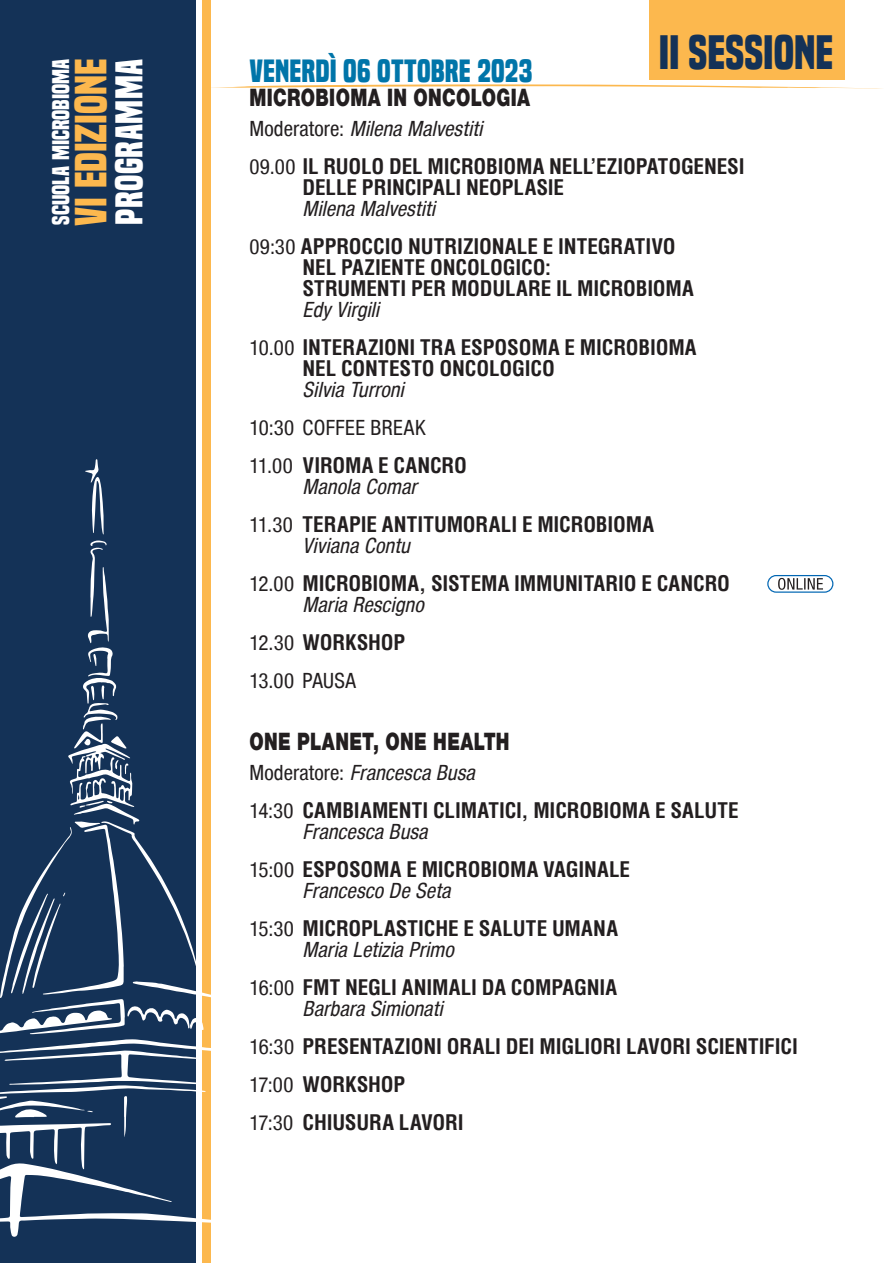
<style>
.page{position:relative;width:893px;height:1263px;background:#fff}
.page>*{position:absolute;margin:0;border:0;box-sizing:border-box;transform-origin:0 0}
.t1{font:700 45px "Built Titling Rg";color:#143257}
.t2{font:700 42px "Built Titling Rg";letter-spacing:-.005em;color:#fcb84e}
.t3{font:700 36px "Built Titling Rg";letter-spacing:.015em;color:#fff}
.t4{font:700 30px "Built Titling Rg";letter-spacing:.005em;color:#0075a9}
.t5{font:900 24px "Helvetica Neue";letter-spacing:.02em;color:#231f20;scale:.75 1}
.t6{font:700 22.5px "Built Titling Rg";color:#fff}
.t7{font:700 condensed 21px/21px "Helvetica";letter-spacing:-.005em;color:#231f20}
.t8{font:italic condensed 21px "Helvetica Neue Condensed";color:#231f20}
.t9{font:condensed 21px "Helvetica Neue Condensed";letter-spacing:.02em;color:#231f20}
.s1{font-style:normal}
.s2{font-family:"Helvetica Neue Condensed";font-weight:400}
.s3{font-family:"Helvetica Neue Condensed";font-weight:400;font-style:italic}
</style>
<div class="page">
<div style="left:0;top:0;width:196px;height:1263px;background:#143257"></div>
<div style="left:202px;top:0;width:8px;height:1263px;background:#fcb84e"></div>
<svg style="left:85px;top:459px;width:19px;height:75px"></svg>
<svg style="left:0;top:540px;width:211px;height:697px"></svg>
<div style="left:649px;top:0;width:196px;height:80px;background:#fcb84e"></div>
<svg style="left:210px;top:84px;width:672px;height:5px"></svg>
<div style="left:767px;top:575px;width:66px;height:18px;border:1px solid #0166b3;border-radius:8px"></div>
<svg style="left:778px;top:578px;width:45px;height:12px"></svg>
<p class="t6" style="left:47px;top:225px;width:167px;rotate:-90deg">SCUOLA MICROBIOMA</p>
<p class="t2" style="left:66px;top:226px;width:169px;rotate:-90deg">VI EDIZIONE</p>
<p class="t3" style="left:108px;top:225px;width:167px;rotate:-90deg">PROGRAMMA</p>
<p class="t1" style="left:659px;top:26px;width:176px">II SESSIONE</p>
<p class="t4" style="left:249px;top:54px;width:284px">VENERDÌ 06 OTTOBRE 2023</p>
<p class="t5" style="left:249px;top:84px;width:376px">MICROBIOMA IN ONCOLOGIA</p>
<p class="t8" style="left:249px;top:117px;width:240px"><span class="s1">M o d e r a t o r e :</span> Milena Malvestiti</p>
<p class="t7" style="left:303px;top:156px;width:444px;text-indent:-53px"><span class="s2">09.00</span> IL RUOLO DEL MICROBIOMA NELL’EZIOPATOGENESI<br>DELLE PRINCIPALI NEOPLASIE<br><span class="s3">Milena Malvestiti</span></p>
<p class="t7" style="left:303px;top:236px;width:393px;text-indent:-53px"><span class="s2">09:30</span> APPROCCIO NUTRIZIONALE E INTEGRATIVO<br>NEL PAZIENTE ONCOLOGICO:<br>STRUMENTI PER MODULARE IL MICROBIOMA<br><span class="s3">EdyVirgili</span></p>
<p class="t7" style="left:303px;top:337px;width:396px;text-indent:-53px"><span class="s2">10.00</span> INTERAZIONI TRA ESPOSOMA E MICROBIOMA<br>NEL CONTESTO ONCOLOGICO<br><span class="s3">Silvia Turroni</span></p>
<p class="t9" style="left:249px;top:416px;width:178px">10:30 COFFEE BREAK</p>
<p class="t7" style="left:249px;top:455px;width:219px;text-align:center"><span class="s2">11.00</span> VIROMA E CANCRO<br><span class="s3">Manola Comar</span></p>
<p class="t7" style="left:303px;top:514px;width:353px;text-indent:-53px"><span class="s2">11.30</span> TERAPIE ANTITUMORALI E MICROBIOMA<br><span class="s3">Viviana Contu</span></p>
<p class="t7" style="left:303px;top:573px;width:429px;text-indent:-53px"><span class="s2">12.00</span> MICROBIOMA, SISTEMA IMMUNITARIO E CANCRO<br><span class="s3">Maria Rescigno</span></p>
<p class="t7" style="left:249px;top:632px;width:157px"><span class="s2">12.30</span> WORKSHOP</p>
<p class="t9" style="left:249px;top:669px;width:108px">13.00 PAUSA</p>
<p class="t5" style="left:249px;top:727px;width:348px">ONE PLANET, ONE HEALTH</p>
<p class="t8" style="left:249px;top:760px;width:232px"><span class="s1">M o d e r a t o r e :</span> Francesca Busa</p>
<p class="t7" style="left:303px;top:800px;width:438px;text-indent:-53px"><span class="s2">14:30</span> CAMBIAMENTI CLIMATICI, MICROBIOMA E SALUTE<br><span class="s3">Francesca Busa</span></p>
<p class="t7" style="left:303px;top:859px;width:329px;text-indent:-53px"><span class="s2">15:00</span> ESPOSOMA E MICROBIOMA VAGINALE<br><span class="s3">Francesco De Seta</span></p>
<p class="t7" style="left:303px;top:918px;width:317px;text-indent:-53px"><span class="s2">15:30</span> MICROPLASTICHE E SALUTE UMANA<br><span class="s3">Maria Letizia Primo</span></p>
<p class="t7" style="left:303px;top:977px;width:316px;text-indent:-53px"><span class="s2">16:00</span> FMT NEGLI ANIMALI DA COMPAGNIA<br><span class="s3">Barbara Simionati</span></p>
<p class="t7" style="left:249px;top:1036px;width:550px"><span class="s2">16:30</span> PRESENTAZIONI ORALI DEI MIGLIORI LAVORI SCIENTIFICI</p>
<p class="t7" style="left:249px;top:1074px;width:157px"><span class="s2">17:00</span> WORKSHOP</p>
<p class="t7" style="left:249px;top:1112px;width:216px"><span class="s2">17:30</span> CHIUSURA LAVORI</p>
</div>
